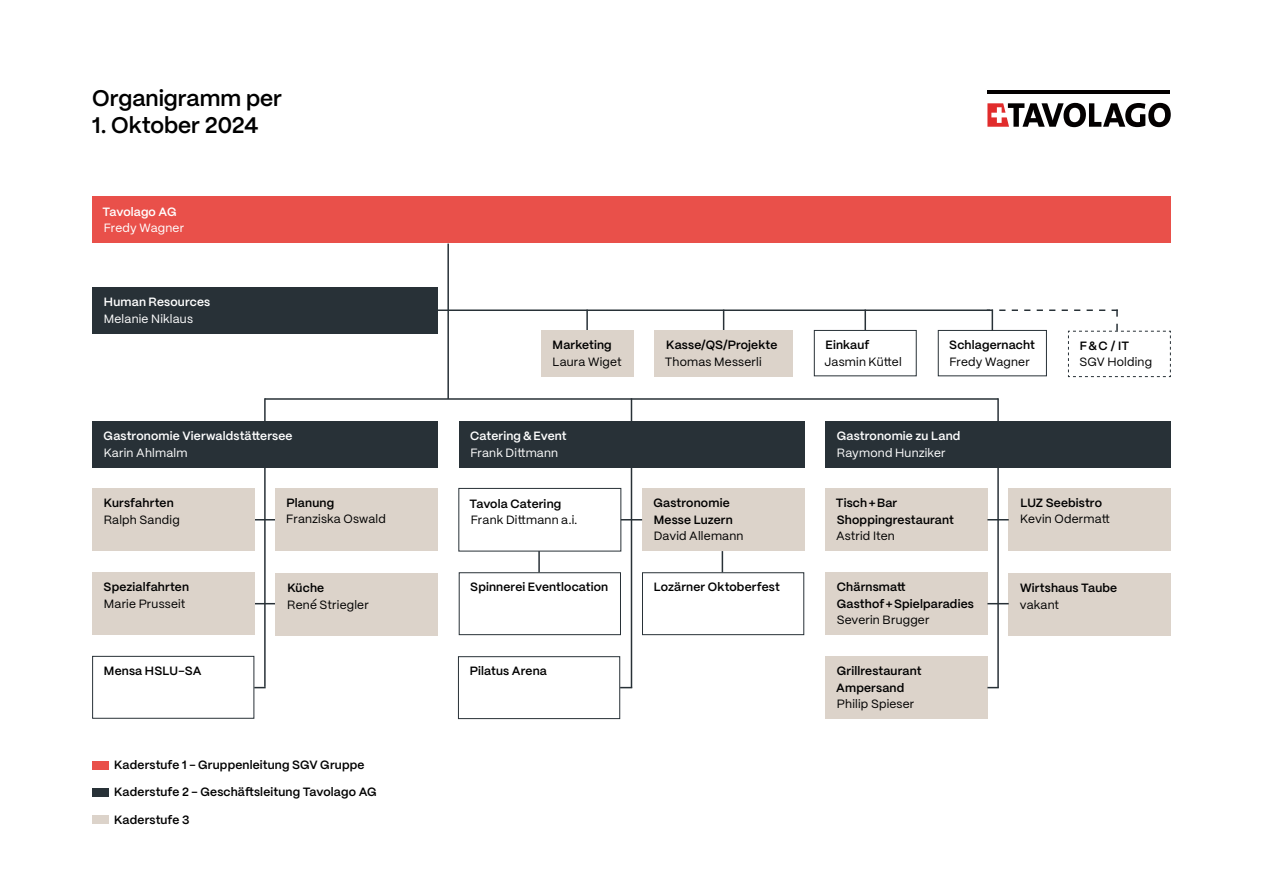
<style>
.page{position:relative;width:1263px;height:893px;background:#fff}
.page>*{position:absolute;margin:0;border:0;box-sizing:border-box;transform-origin:0 0}
.t1{font:600 22.5px "PP Mori";color:#000}
.t2{font:600 12px/16.5px "PP Mori";letter-spacing:.015em;color:#000}
.t3{font:12px "PP Mori";letter-spacing:.015em;color:#000}
.t4{font:600 12px "PP Mori";letter-spacing:.015em;color:#fff}
.t5{font:12px "PP Mori";letter-spacing:.015em;color:#fff}
</style>
<div class="page">
<svg style="left:254px;top:519px;width:21px;height:1px"></svg>
<svg style="left:254px;top:603px;width:21px;height:1px"></svg>
<svg style="left:254px;top:687px;width:12px;height:1px"></svg>
<hr style="left:447px;top:244px;width:2px;height:155px;background:#283137">
<svg style="left:723px;top:311px;width:1px;height:19px"></svg>
<hr style="left:586px;top:310px;width:2px;height:20px;background:#283137">
<hr style="left:864px;top:309px;width:2px;height:21px;background:#283137">
<hr style="left:433px;top:309px;width:557px;height:2px;background:#283137">
<hr style="left:265px;top:398px;width:733px;height:2px;background:#283137">
<hr style="left:264px;top:398px;width:2px;height:289px;background:#283137">
<div style="left:92px;top:197px;width:1079px;height:46px;background:#e9504a"></div>
<div style="left:92px;top:287px;width:346px;height:46px;background:#283137"></div>
<svg style="left:987px;top:309px;width:184px;height:68px"></svg>
<div style="left:92px;top:488px;width:162px;height:63px;background:#dcd3ca"></div>
<div style="left:458px;top:488px;width:163px;height:63px;border:1px solid #283137"></div>
<div style="left:825px;top:488px;width:162px;height:63px;background:#dcd3ca"></div>
<div style="left:1009px;top:573px;width:162px;height:63px;background:#dcd3ca"></div>
<div style="left:459px;top:572px;width:162px;height:63px;border:1px solid #283137"></div>
<div style="left:458px;top:656px;width:162px;height:63px;border:1px solid #283137"></div>
<div style="left:642px;top:572px;width:162px;height:63px;border:1px solid #283137"></div>
<div style="left:1009px;top:488px;width:162px;height:62px;background:#dcd3ca"></div>
<div style="left:825px;top:572px;width:162px;height:63px;background:#dcd3ca"></div>
<div style="left:825px;top:656px;width:162px;height:63px;background:#dcd3ca"></div>
<div style="left:642px;top:488px;width:162px;height:63px;background:#dcd3ca"></div>
<div style="left:92px;top:572px;width:162px;height:63px;background:#dcd3ca"></div>
<div style="left:276px;top:573px;width:162px;height:63px;background:#dcd3ca"></div>
<div style="left:275px;top:488px;width:163px;height:63px;background:#dcd3ca"></div>
<div style="left:92px;top:656px;width:162px;height:63px;border:1px solid #283137"></div>
<div style="left:541px;top:330px;width:92px;height:46px;background:#dcd3ca"></div>
<div style="left:459px;top:421px;width:345px;height:46px;background:#283137"></div>
<div style="left:655px;top:330px;width:138px;height:46px;background:#dcd3ca"></div>
<div style="left:825px;top:421px;width:346px;height:46px;background:#283137"></div>
<div style="left:938px;top:330px;width:109px;height:46px;border:1px solid #283137"></div>
<div style="left:814px;top:330px;width:103px;height:46px;border:1px solid #283137"></div>
<div style="left:92px;top:421px;width:346px;height:46px;background:#283137"></div>
<div style="left:92px;top:761px;width:17px;height:8px;background:#e9504a"></div>
<div style="left:92px;top:788px;width:17px;height:8px;background:#283137"></div>
<div style="left:92px;top:815px;width:17px;height:9px;background:#dcd3ca"></div>
<svg style="left:621px;top:519px;width:21px;height:1px"></svg>
<hr style="left:538px;top:551px;width:2px;height:21px;background:#283137">
<svg style="left:722px;top:551px;width:1px;height:21px"></svg>
<hr style="left:631px;top:398px;width:1px;height:290px;background:#283137">
<svg style="left:987px;top:519px;width:22px;height:1px"></svg>
<svg style="left:987px;top:603px;width:22px;height:1px"></svg>
<hr style="left:997px;top:398px;width:2px;height:290px;background:#283137">
<svg style="left:987px;top:103px;width:184px;height:24px"></svg>
<hr style="left:987px;top:90px;width:183px;height:4px;background:#030000">
<h1 class="t1" style="left:92px;top:78px;width:191px">Organigramm per</h1>
<h1 class="t1" style="left:92px;top:105px;width:168px">1. Oktober 2024</h1>
<p class="t4" style="left:103px;top:201px;width:75px">Tavolago AG</p>
<p class="t5" style="left:104px;top:218px;width:82px">Fredy Wagner</p>
<p class="t4" style="left:104px;top:292px;width:108px">Human Resources</p>
<p class="t5" style="left:104px;top:308px;width:91px">Melanie Niklaus</p>
<p class="t4" style="left:104px;top:425px;width:190px">Gastronomie Vierwaldstättersee</p>
<p class="t5" style="left:104px;top:442px;width:85px">Karin Ahlmalm</p>
<p class="t2" style="left:104px;top:494px;width:71px">Kursfahrten</p>
<p class="t3" style="left:104px;top:509px;width:77px">Ralph Sandig</p>
<p class="t2" style="left:104px;top:578px;width:87px">Spezialfahrten</p>
<p class="t3" style="left:104px;top:593px;width:83px">Marie Prusseit</p>
<p class="t2" style="left:104px;top:662px;width:99px">Mensa HSLU-SA</p>
<p class="t2" style="left:286px;top:493px;width:49px">Planung</p>
<p class="t3" style="left:286px;top:509px;width:101px">Franziska Oswald</p>
<p class="t2" style="left:287px;top:579px;width:38px">Küche</p>
<p class="t3" style="left:287px;top:594px;width:83px">René Striegler</p>
<p class="t2" style="left:114px;top:756px;width:252px">Kaderstufe 1 - Gruppenleitung SGV Gruppe</p>
<p class="t2" style="left:114px;top:783px;width:264px">Kaderstufe 2 - Geschäftsleitung Tavolago AG</p>
<p class="t2" style="left:114px;top:810px;width:77px">Kaderstufe 3</p>
<p class="t2" style="left:553px;top:336px;width:61px">Marketing</p>
<p class="t3" style="left:552px;top:351px;width:71px">Laura Wiget</p>
<p class="t2" style="left:666px;top:336px;width:112px">Kasse/QS/Projekte</p>
<p class="t3" style="left:665px;top:351px;width:98px">Thomas Messerli</p>
<p class="t2" style="left:826px;top:336px;width:45px">Einkauf</p>
<p class="t3" style="left:824px;top:351px;width:79px">Jasmin Küttel</p>
<p class="t2" style="left:949px;top:336px;width:87px">Schlagernacht</p>
<p class="t3" style="left:949px;top:351px;width:82px">Fredy Wagner</p>
<p class="t2" style="left:1080px;top:337px;width:51px">F&amp;C / IT</p>
<p class="t3" style="left:1079px;top:352px;width:74px">SGV Holding</p>
<p class="t4" style="left:470px;top:425px;width:98px">Catering &amp; Event</p>
<p class="t5" style="left:470px;top:442px;width:89px">Frank Dittmann</p>
<p class="t4" style="left:837px;top:425px;width:125px">Gastronomie zu Land</p>
<p class="t5" style="left:837px;top:442px;width:110px">Raymond Hunziker</p>
<p class="t2" style="left:470px;top:495px;width:93px">Tavola Catering</p>
<p class="t3" style="left:471px;top:510px;width:108px">Frank Dittmann a.i.</p>
<p class="t2" style="left:653px;top:494px;width:81px">Gastronomie<br>Messe Luzern</p>
<p class="t3" style="left:654px;top:526px;width:91px">David Allemann</p>
<p class="t2" style="left:836px;top:494px;width:120px">Tisch+Bar<br>Shoppingrestaurant</p>
<p class="t3" style="left:836px;top:526px;width:60px">Astrid Iten</p>
<p class="t2" style="left:1020px;top:493px;width:83px">LUZ Seebistro</p>
<p class="t3" style="left:1020px;top:509px;width:91px">Kevin Odermatt</p>
<p class="t2" style="left:470px;top:578px;width:140px">Spinnerei Eventlocation</p>
<p class="t2" style="left:470px;top:662px;width:79px">Pilatus Arena</p>
<p class="t2" style="left:654px;top:578px;width:127px">Lozärner Oktoberfest</p>
<p class="t2" style="left:837px;top:578px;width:138px">Chärnsmatt<br>Gasthof+Spielparadies</p>
<p class="t3" style="left:837px;top:610px;width:94px">Severin Brugger</p>
<p class="t2" style="left:836px;top:662px;width:87px">Grillrestaurant<br>Ampersand</p>
<p class="t3" style="left:837px;top:694px;width:79px">Philip Spieser</p>
<p class="t2" style="left:1020px;top:579px;width:99px">Wirtshaus Taube</p>
<p class="t3" style="left:1020px;top:594px;width:41px">vakant</p>
</div>
